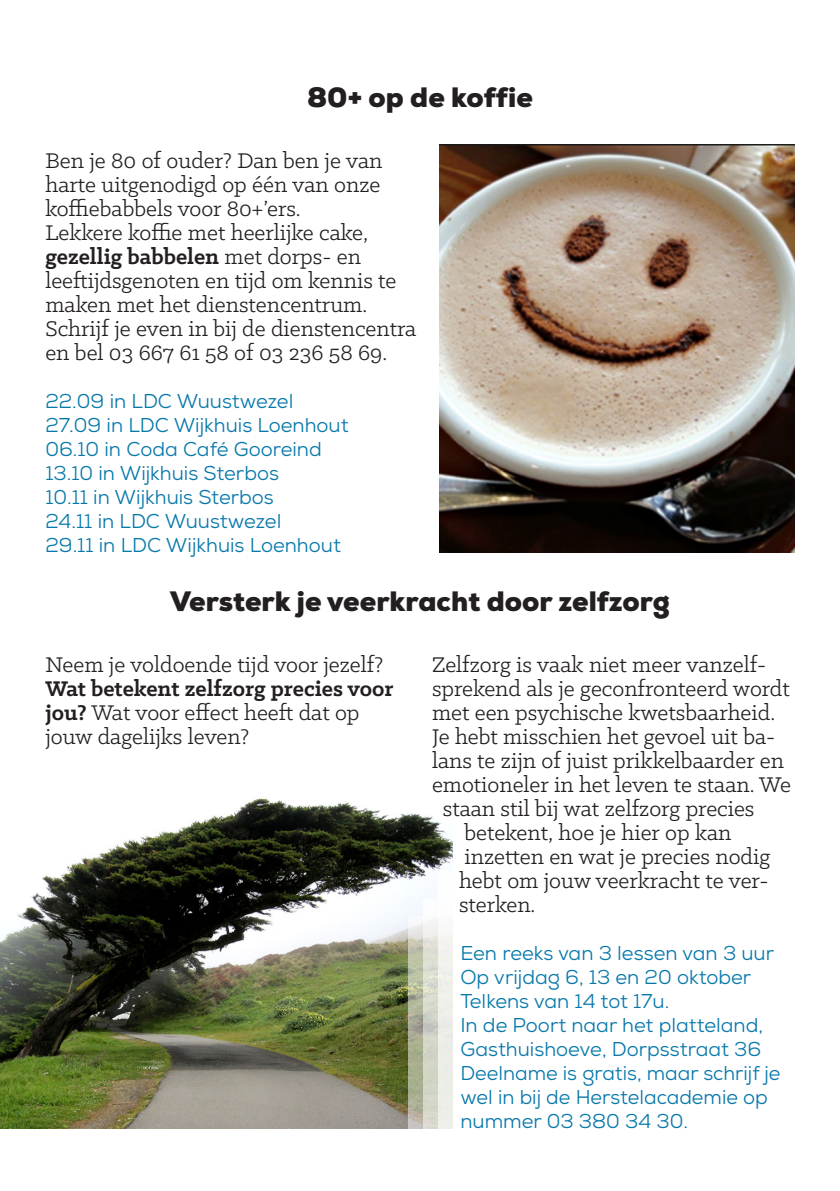
<style>
.page{position:relative;width:840px;height:1191px;background:#fff}
.page>*{position:absolute;margin:0;border:0;box-sizing:border-box;transform-origin:0 0}
.t1{font:900 28px "Nexa";color:#231f20}
.t2{font:24px/24px "Klinic Slab";color:#231f20}
.t3{font:20px/24px "Nexa";color:#0778aa}
.s1{font-weight:700}
</style>
<div class="page">
<img style="left:439px;top:144px;width:355px;height:408px">
<img style="left:1px;top:798px;width:451px;height:330px">
<svg style="left:408px;top:916px;width:14px;height:212px;background:#b7baa3"></svg>
<svg style="left:422px;top:899px;width:15px;height:229px;background:#d8dacf"></svg>
<svg style="left:437px;top:871px;width:15px;height:257px;fill:#eeefea"></svg>
<p class="t1" style="left:307px;top:79px;width:227px">80+ op de koffie</p>
<p class="t2" style="left:45px;top:148px;width:372px">Ben je 80 of ouder? Dan ben je van harte uitgenodigd op één van onze koffiebabbels voor 80+’ers.<br>Lekkere koffie met heerlijke cake, <span class="s1">gezellig babbelen</span> met dorps- en leeftijdsgenoten en tijd om kennis te maken met het dienstencentrum.<br>Schrijf je even in bij de dienstencentra en bel 03 667 61 58 of 03 236 58 69.</p>
<p class="t3" style="left:45px;top:389px;width:249px">22.09 in LDC Wuustwezel</p>
<p class="t3" style="left:45px;top:413px;width:304px">27.09 in LDC Wijkhuis Loenhout</p>
<p class="t3" style="left:45px;top:437px;width:278px">06.10 in Coda Café Gooreind</p>
<p class="t3" style="left:45px;top:461px;width:235px">13.10 in Wijkhuis Sterbos</p>
<p class="t3" style="left:45px;top:485px;width:230px">10.11 in Wijkhuis Sterbos</p>
<p class="t3" style="left:45px;top:509px;width:237px">24.11 in LDC Wuustwezel</p>
<p class="t3" style="left:45px;top:533px;width:297px">29.11 in LDC Wijkhuis Loenhout</p>
<p class="t1" style="left:170px;top:583px;width:501px">Versterk je veerkracht door zelfzorg</p>
<p class="t2" style="left:45px;top:652px;width:349px">Neem je voldoende tijd voor jezelf?<br><span class="s1">Wat betekent zelfzorg precies voor jou?</span> Wat voor effect heeft dat op jouw dagelijks leven?</p>
<p class="t2" style="left:432px;top:652px;width:335px">Zelfzorg is vaak niet meer vanzelf-</p>
<p class="t2" style="left:432px;top:676px;width:359px">sprekend als je geconfronteerd wordt</p>
<p class="t2" style="left:432px;top:700px;width:344px">met een psychische kwetsbaarheid.</p>
<p class="t2" style="left:432px;top:724px;width:344px">Je hebt misschien het gevoel uit ba-</p>
<p class="t2" style="left:432px;top:748px;width:353px">lans te zijn of juist prikkelbaarder en</p>
<p class="t2" style="left:432px;top:772px;width:360px">emotioneler in het leven te staan. We</p>
<p class="t2" style="left:442px;top:796px;width:313px">staan stil bij wat zelfzorg precies</p>
<p class="t2" style="left:464px;top:820px;width:268px">betekent, hoe je hier op kan</p>
<p class="t2" style="left:464px;top:844px;width:307px">inzetten en wat je precies nodig</p>
<p class="t2" style="left:459px;top:868px;width:311px">hebt om jouw veerkracht te ver-</p>
<p class="t2" style="left:459px;top:892px;width:78px">sterken.</p>
<p class="t3" style="left:460px;top:941px;width:315px">Een reeks van 3 lessen van 3 uur</p>
<p class="t3" style="left:460px;top:965px;width:292px">Op vrijdag 6, 13 en 20 oktober</p>
<p class="t3" style="left:460px;top:989px;width:210px">Telkens van 14 tot 17u.</p>
<p class="t3" style="left:460px;top:1013px;width:304px">In de Poort naar het platteland,<br>Gasthuishoeve, Dorpsstraat 36</p>
<p class="t3" style="left:460px;top:1061px;width:321px">Deelname is gratis, maar schrijf je wel in bij de Herstelacademie op nummer 03 380 34 30.</p>
</div>
